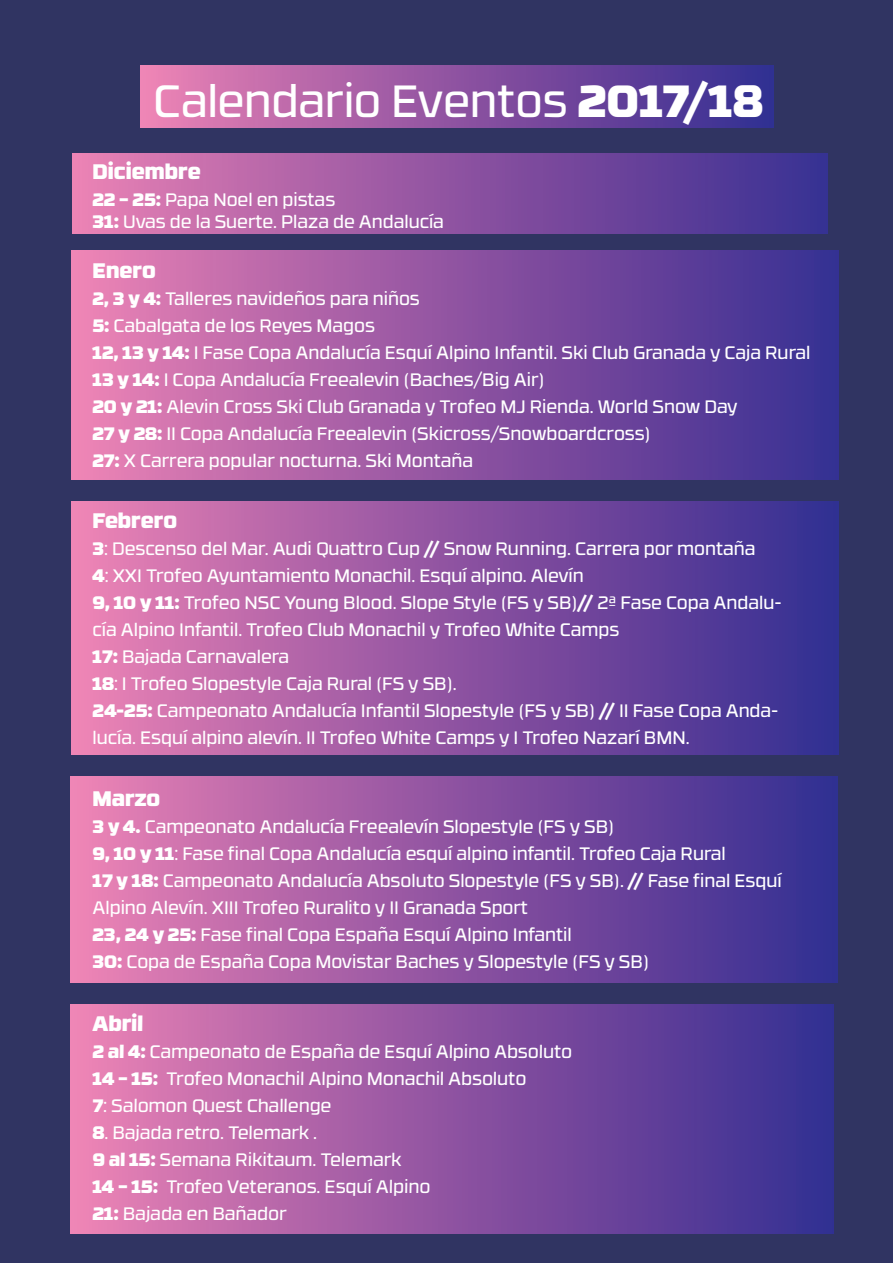
<style>
.page{position:relative;width:893px;height:1263px;background:#303462}
.page>*{position:absolute;margin:0;border:0;box-sizing:border-box;transform-origin:0 0}
.t1{font:45px "RB No 3.1";letter-spacing:-.005em;color:#fff}
.t2{font:900 21px "RB No 3.1";color:#fff}
.t3{font:18px/27px "RB No 3.1";color:#fff}
.s1{font-weight:900}
</style>
<div class="page">
<div style="left:140px;top:66px;width:634px;height:61px;background:linear-gradient(to right,#ec80b4,#322b90)"></div>
<div style="left:72px;top:153px;width:755px;height:81px;background:linear-gradient(to right,#e87eb3,#382d91)"></div>
<div style="left:71px;top:251px;width:768px;height:228px;background:linear-gradient(to right,#ec80b4,#362c91)"></div>
<div style="left:71px;top:1004px;width:762px;height:229px;background:linear-gradient(to right,#ec80b4,#332b91)"></div>
<div style="left:72px;top:502px;width:767px;height:253px;background:linear-gradient(to right,#ec80b4,#322b90)"></div>
<div style="left:71px;top:777px;width:767px;height:205px;background:linear-gradient(to right,#ec80b4,#322b90)"></div>
<h1 class="t1" style="left:153px;top:67px;width:612px">Calendario Eventos <span class="s1">2017/18</span></h1>
<p class="t2" style="left:92px;top:154px;width:110px">Diciembre</p>
<p class="t3" style="left:92px;top:188px;width:353px;line-height:21.6px"><span class="s1">22 – 25:</span> Papa Noel en pistas<br><span class="s1">31:</span> Uvas de la Suerte. Plaza de Andalucía</p>
<p class="t2" style="left:92px;top:252px;width:65px">Enero</p>
<p class="t3" style="left:92px;top:283px;width:719px"><span class="s1">2, 3 y 4:</span> Talleres navideños para niños<br><span class="s1">5:</span> Cabalgata de los Reyes Magos<br><span class="s1">12, 13 y 14:</span> I Fase Copa Andalucía Esquí Alpino Infantil. Ski Club Granada y Caja Rural <span class="s1">13 y 14:</span> I Copa Andalucía Freealevin (Baches/Big Air)<br><span class="s1">20 y 21:</span> Alevin Cross Ski Club Granada y Trofeo MJ Rienda. World Snow Day<br><span class="s1">27 y 28:</span> II Copa Andalucía Freealevin (Skicross/Snowboardcross)<br><span class="s1">27:</span> X Carrera popular nocturna. Ski Montaña</p>
<p class="t2" style="left:92px;top:503px;width:86px">Febrero</p>
<p class="t3" style="left:92px;top:534px;width:691px"><span class="s1">3</span>: Descenso del Mar. Audi Quattro Cup <span class="s1">//</span> Snow Running. Carrera por montaña<br><span class="s1">4</span>: XXI Trofeo Ayuntamiento Monachil. Esquí alpino. Alevín<br><span class="s1">9, 10 y 11:</span> Trofeo NSC Young Blood. Slope Style (FS y SB)<span class="s1">//</span> 2ª Fase Copa Andalu&shy;cía Alpino Infantil. Trofeo Club Monachil y Trofeo White Camps<br><span class="s1">17:</span> Bajada Carnavalera<br><span class="s1">18</span>: I Trofeo Slopestyle Caja Rural (FS y SB).<br><span class="s1">24-25:</span> Campeonato Andalucía Infantil Slopestyle (FS y SB) <span class="s1">//</span> II Fase Copa Anda&shy;lucía. Esquí alpino alevín. II Trofeo White Camps y I Trofeo Nazarí BMN.</p>
<p class="t2" style="left:92px;top:780px;width:69px">Marzo</p>
<p class="t3" style="left:92px;top:811px;width:691px"><span class="s1">3 y 4.</span> Campeonato Andalucía Freealevín Slopestyle (FS y SB)<br><span class="s1">9, 10 y 11</span>: Fase final Copa Andalucía esquí alpino infantil. Trofeo Caja Rural<br><span class="s1">17 y 18:</span> Campeonato Andalucía Absoluto Slopestyle (FS y SB). <span class="s1">//</span> Fase final Esquí Alpino Alevín. XIII Trofeo Ruralito y II Granada Sport<br><span class="s1">23, 24 y 25:</span> Fase final Copa España Esquí Alpino Infantil<br><span class="s1">30:</span> Copa de España Copa Movistar Baches y Slopestyle (FS y SB)</p>
<p class="t2" style="left:92px;top:1006px;width:53px">Abril</p>
<p class="t3" style="left:92px;top:1037px;width:482px"><span class="s1">2 al 4:</span> Campeonato de España de Esquí Alpino Absoluto<br><span class="s1">14 – 15:</span> Trofeo Monachil Alpino Monachil Absoluto<br><span class="s1">7</span>: Salomon Quest Challenge</p>
<p class="t3" style="left:92px;top:1118px;width:340px"><span class="s1">8</span>. Bajada retro. Telemark .<br><span class="s1">9 al 15:</span> Semana Rikitaum. Telemark<br><span class="s1">14 – 15:</span> Trofeo Veteranos. Esquí Alpino<br><span class="s1">21:</span> Bajada en Bañador</p>
</div>
